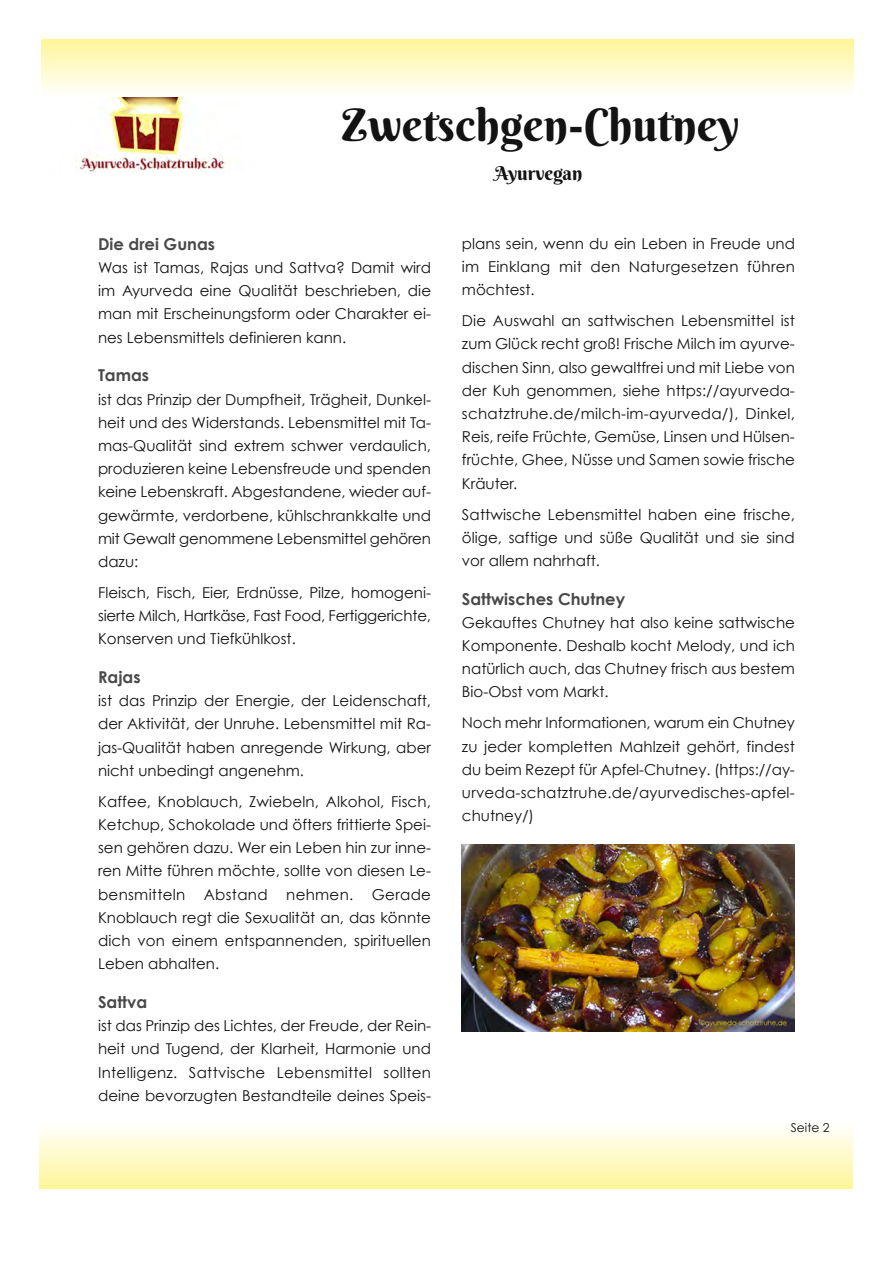
<style>
.page{position:relative;width:893px;height:1263px;background:#fff}
.page>*{position:absolute;margin:0;border:0;box-sizing:border-box;transform-origin:0 0}
.t1{font:45px "Berkshire Swash";color:#141313}
.t2{font:19.05px "Berkshire Swash";letter-spacing:-.005em;color:#141313}
.t3{font:700 16.35px "Century Gothic";color:#4a4949}
.t4{font:15px/23.2px "Century Gothic";color:#141313;text-align:justify}
.t5{font:12.3px "Century Gothic";color:#141313}
</style>
<div class="page">
<img style="left:76px;top:97px;width:150px;height:75px">
<img style="left:462px;top:845px;width:332px;height:187px">
<h1 class="t1" style="left:342px;top:97px;width:399px">Zwetschgen-Chutney</h1>
<p class="t2" style="left:494px;top:161px;width:89px">Ayurvegan</p>
<p class="t3" style="left:98px;top:233px;width:118px">Die drei Gunas</p>
<p class="t4" style="left:98px;top:256px;width:334px">Was ist Tamas, Rajas und Sattva? Damit wird im Ayurveda eine Qualität beschrieben, die man mit Erscheinungsform oder Charakter ei&shy;nes Lebensmittels definieren kann.</p>
<p class="t3" style="left:98px;top:365px;width:53px">Tamas</p>
<p class="t4" style="left:98px;top:387px;width:334px">ist das Prinzip der Dumpfheit, Trägheit, Dunkel&shy;heit und des Widerstands. Lebensmittel mit Ta&shy;mas-Qualität sind extrem schwer verdaulich, produzieren keine Lebensfreude und spenden keine Lebenskraft. Abgestandene, wieder auf&shy;gewärmte, verdorbene, kühlschrankkalte und mit Gewalt genommene Lebensmittel gehören dazu:</p>
<p class="t4" style="left:98px;top:580px;width:334px">Fleisch, Fisch, Eier, Erdnüsse, Pilze, homogeni&shy;sierte Milch, Hartkäse, Fast Food, Fertiggerichte, Konserven und Tiefkühlkost.</p>
<p class="t3" style="left:98px;top:667px;width:44px">Rajas</p>
<p class="t4" style="left:98px;top:689px;width:334px">ist das Prinzip der Energie, der Leidenschaft, der Aktivität, der Unruhe. Lebensmittel mit Ra&shy;jas-Qualität haben anregende Wirkung, aber nicht unbedingt angenehm.</p>
<p class="t4" style="left:98px;top:789px;width:334px">Kaffee, Knoblauch, Zwiebeln, Alkohol, Fisch, Ketchup, Schokolade und öfters frittierte Spei&shy;sen gehören dazu. Wer ein Leben hin zur inne&shy;ren Mitte führen möchte, sollte von diesen Le&shy;bensmitteln Abstand nehmen. Gerade Knoblauch regt die Sexualität an, das könnte dich von einem entspannenden, spirituellen Leben abhalten.</p>
<p class="t3" style="left:98px;top:991px;width:51px">Sattva</p>
<p class="t4" style="left:98px;top:1014px;width:334px">ist das Prinzip des Lichtes, der Freude, der Rein&shy;heit und Tugend, der Klarheit, Harmonie und Intelligenz. Sattvische Lebensmittel sollten deine bevorzugten Bestandteile deines Speis-</p>
<p class="t4" style="left:462px;top:231px;width:334px">plans sein, wenn du ein Leben in Freude und im Einklang mit den Naturgesetzen führen möchtest.</p>
<p class="t4" style="left:462px;top:309px;width:334px">Die Auswahl an sattwischen Lebensmittel ist zum Glück recht groß! Frische Milch im ayurve&shy;dischen Sinn, also gewaltfrei und mit Liebe von der Kuh genommen, siehe https://ayurveda&shy;schatztruhe.de/milch-im-ayurveda/), Dinkel, Reis, reife Früchte, Gemüse, Linsen und Hülsen&shy;früchte, Ghee, Nüsse und Samen sowie frische Kräuter.</p>
<p class="t4" style="left:462px;top:502px;width:334px">Sattwische Lebensmittel haben eine frische, ölige, saftige und süße Qualität und sie sind vor allem nahrhaft.</p>
<p class="t3" style="left:462px;top:588px;width:165px">Sattwisches Chutney</p>
<p class="t4" style="left:462px;top:610px;width:334px">Gekauftes Chutney hat also keine sattwische Komponente. Deshalb kocht Melody, und ich natürlich auch, das Chutney frisch aus bestem Bio-Obst vom Markt.</p>
<p class="t4" style="left:462px;top:711px;width:334px">Noch mehr Informationen, warum ein Chutney zu jeder kompletten Mahlzeit gehört, findest du beim Rezept für Apfel-Chutney. (https://ay&shy;urveda-schatztruhe.de/ayurvedisches-apfel&shy;chutney/)</p>
<p class="t5" style="left:790px;top:1120px;width:40px">Seite 2</p>
</div>
